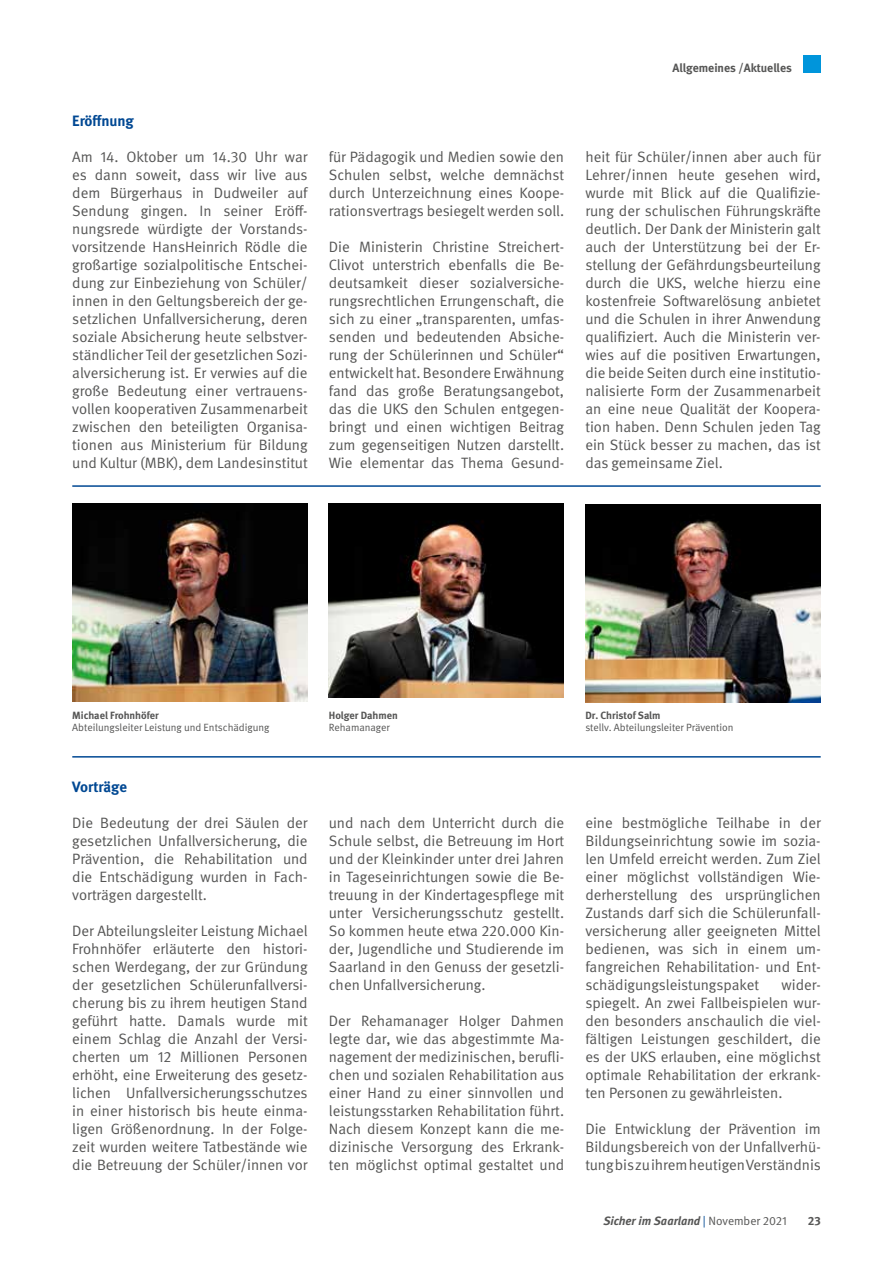
<style>
.page{position:relative;width:893px;height:1263px;background:#fff}
.page>*{position:absolute;margin:0;border:0;box-sizing:border-box;transform-origin:0 0}
.t1{font:15px/18px "DGUV Meta";color:#565655;text-align:justify}
.t2{font:700 15px "DGUV Meta";color:#004893}
.t3{font:italic 700 12px "DGUV Meta";color:#565655}
.t4{font:700 12px "DGUV Meta";color:#565655}
.t5{font:10.5px "DGUV Meta";color:#565655}
.t6{font:700 10.5px "DGUV Meta";color:#565655}
.s1{font-weight:400;font-style:normal;color:#004893}
.s2{font-weight:400;font-style:normal}
</style>
<div class="page">
<div style="left:804px;top:55px;width:17px;height:17px;background:#0095db"></div>
<img style="left:73px;top:503px;width:235px;height:199px">
<img style="left:329px;top:504px;width:235px;height:194px">
<img style="left:586px;top:504px;width:235px;height:198px">
<hr style="left:72px;top:485px;width:749px;height:2px;background:#004893">
<hr style="left:72px;top:756px;width:749px;height:2px;background:#004893">
<p class="t2" style="left:72px;top:112px;width:63px">Eröffnung</p>
<p class="t1" style="left:72px;top:148px;width:237px">Am 14. Oktober um 14.30 Uhr war es dann soweit, dass wir live aus dem Bürgerhaus in Dudweiler auf Sendung gingen. In seiner Eröff&shy;nungsrede würdigte der Vorstands&shy;vorsitzende HansHeinrich Rödle die großartige sozialpolitische Entschei&shy;dung zur Einbeziehung von Schüler/ innen in den Geltungsbereich der ge&shy;setzlichen Unfallversicherung, deren soziale Absicherung heute selbstver&shy;ständlicher Teil der gesetzlichen Sozi&shy;alversicherung ist. Er verwies auf die große Bedeutung einer vertrauens&shy;vollen kooperativen Zusammenarbeit zwischen den beteiligten Organisa&shy;tionen aus Ministerium für Bildung und Kultur (MBK), dem Landesinstitut</p>
<p class="t1" style="left:329px;top:148px;width:237px">für Pädagogik und Medien sowie den Schulen selbst, welche demnächst durch Unterzeichnung eines Koope&shy;rationsvertrags besiegelt werden soll.</p>
<p class="t1" style="left:329px;top:238px;width:237px">Die Ministerin Christine Streichert-Clivot unterstrich ebenfalls die Be&shy;deutsamkeit dieser sozialversiche&shy;rungsrechtlichen Errungenschaft, die sich zu einer „transparenten, umfas&shy;senden und bedeutenden Absiche&shy;rung der Schülerinnen und Schüler“ entwickelt hat. Besondere Erwähnung fand das große Beratungsangebot, das die UKS den Schulen entgegen&shy;bringt und einen wichtigen Beitrag zum gegenseitigen Nutzen darstellt.<br>Wie elementar das Thema Gesund-</p>
<p class="t4" style="left:673px;top:61px;width:121px">Allgemeines /Aktuelles</p>
<p class="t1" style="left:585px;top:148px;width:237px">heit für Schüler/innen aber auch für Lehrer/innen heute gesehen wird, wurde mit Blick auf die Qualifizie&shy;rung der schulischen Führungskräfte deutlich. Der Dank der Ministerin galt auch der Unterstützung bei der Er&shy;stellung der Gefährdungsbeurteilung durch die UKS, welche hierzu eine kostenfreie Softwarelösung anbietet und die Schulen in ihrer Anwendung qualifiziert. Auch die Ministerin ver&shy;wies auf die positiven Erwartungen, die beide Seiten durch eine institutio&shy;nalisierte Form der Zusammenarbeit an eine neue Qualität der Koopera&shy;tion haben. Denn Schulen jeden Tag ein Stück besser zu machen, das ist das gemeinsame Ziel.</p>
<p class="t6" style="left:72px;top:709px;width:88px">Michael Frohnhöfer</p>
<p class="t5" style="left:72px;top:721px;width:199px">Abteilungsleiter Leistung und Entschädigung</p>
<p class="t2" style="left:72px;top:778px;width:56px">Vorträge</p>
<p class="t1" style="left:72px;top:814px;width:237px">Die Bedeutung der drei Säulen der gesetzlichen Unfallversicherung, die Prävention, die Rehabilitation und die Entschädigung wurden in Fach&shy;vorträgen dargestellt.</p>
<p class="t1" style="left:72px;top:922px;width:237px">Der Abteilungsleiter Leistung Michael Frohnhöfer erläuterte den histori&shy;schen Werdegang, der zur Gründung der gesetzlichen Schülerunfallversi&shy;cherung bis zu ihrem heutigen Stand geführt hatte. Damals wurde mit einem Schlag die Anzahl der Versi&shy;cherten um 12 Millionen Personen erhöht, eine Erweiterung des gesetz&shy;lichen Unfallversicherungsschutzes in einer historisch bis heute einma&shy;ligen Größenordnung. In der Folge&shy;zeit wurden weitere Tatbestände wie die Betreuung der Schüler/innen vor</p>
<p class="t6" style="left:329px;top:709px;width:70px">Holger Dahmen</p>
<p class="t5" style="left:329px;top:721px;width:62px">Rehamanager</p>
<p class="t1" style="left:329px;top:814px;width:237px">und nach dem Unterricht durch die Schule selbst, die Betreuung im Hort und der Kleinkinder unter drei Jahren in Tageseinrichtungen sowie die Be&shy;treuung in der Kindertagespflege mit unter Versicherungsschutz gestellt.<br>So kommen heute etwa 220.000 Kin&shy;der, Jugendliche und Studierende im Saarland in den Genuss der gesetzli&shy;chen Unfallversicherung.</p>
<p class="t1" style="left:329px;top:1012px;width:237px">Der Rehamanager Holger Dahmen legte dar, wie das abgestimmte Ma&shy;nagement der medizinischen, berufli&shy;chen und sozialen Rehabilitation aus einer Hand zu einer sinnvollen und leistungsstarken Rehabilitation führt.<br>Nach diesem Konzept kann die me&shy;dizinische Versorgung des Erkrank&shy;ten möglichst optimal gestaltet und</p>
<p class="t6" style="left:585px;top:709px;width:77px">Dr. Christof Salm</p>
<p class="t5" style="left:585px;top:721px;width:150px">stellv. Abteilungsleiter Prävention</p>
<p class="t1" style="left:585px;top:814px;width:237px">eine bestmögliche Teilhabe in der Bildungseinrichtung sowie im sozia&shy;len Umfeld erreicht werden. Zum Ziel einer möglichst vollständigen Wie&shy;derherstellung des ursprünglichen Zustands darf sich die Schülerunfall&shy;versicherung aller geeigneten Mittel bedienen, was sich in einem um&shy;fangreichen Rehabilitation- und Ent&shy;schädigungsleistungspaket</p>
<p class="t1" style="left:585px;top:976px;width:237px;text-indent:196px">wider&shy;spiegelt. An zwei Fallbeispielen wur&shy;den besonders anschaulich die viel&shy;fältigen Leistungen geschildert, die es der UKS erlauben, eine möglichst optimale Rehabilitation der erkrank&shy;ten Personen zu gewährleisten.</p>
<p class="t1" style="left:585px;top:1120px;width:237px">Die Entwicklung der Prävention im Bildungsbereich von der Unfallverhü&shy;tung bis zu ihrem heutigen Verständnis</p>
<p class="t3" style="left:603px;top:1213px;width:185px">Sicher im Saarland <span class="s1">|</span> <span class="s2">November 2021</span></p>
<p class="t4" style="left:808px;top:1213px;width:15px">23</p>
</div>
